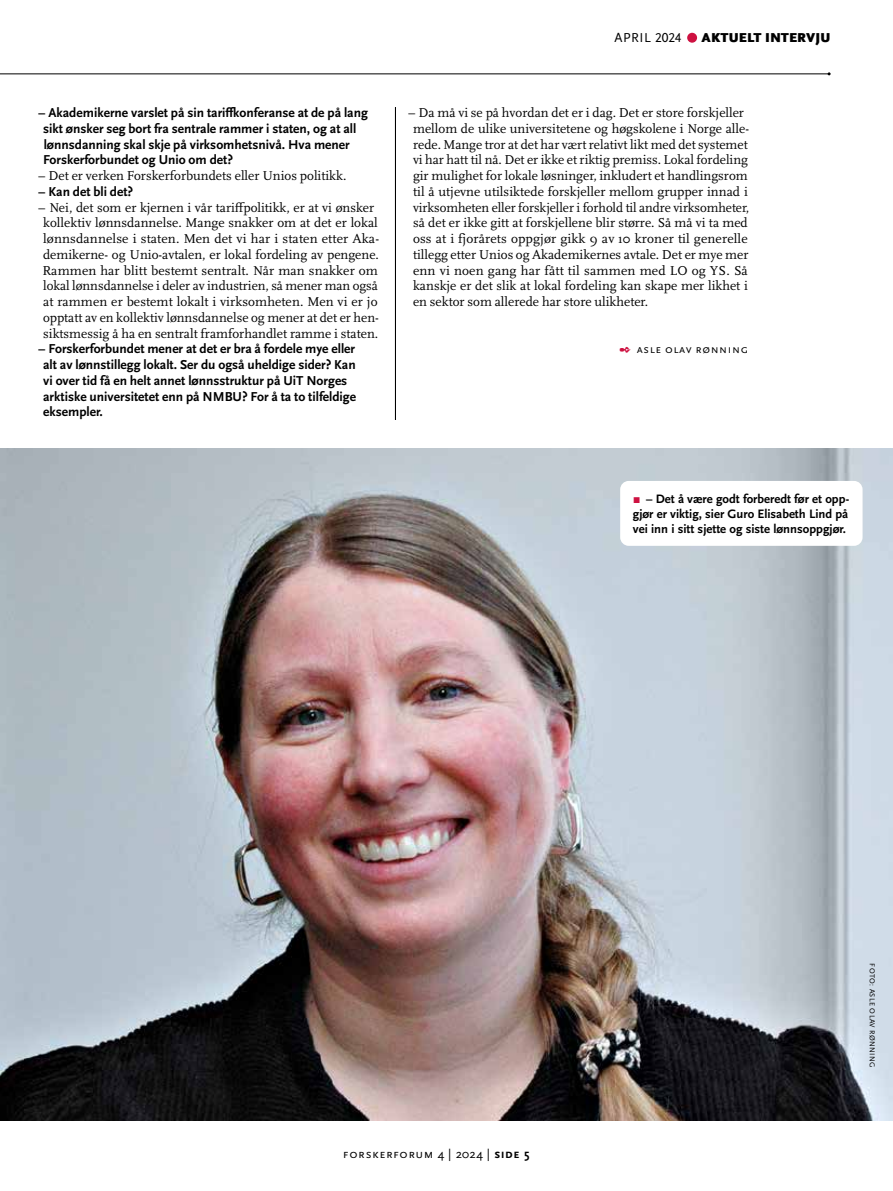
<style>
.page{position:relative;width:893px;height:1191px;background:#fff}
.page>*{position:absolute;margin:0;border:0;box-sizing:border-box;transform-origin:0 0}
.t1{font:13.5px/15.8px "Scala OT";color:#000;text-align:center}
.t2{font:700 13.5px/15.8px "Scala Sans OT";color:#000}
.t3{font:900 13.5px "Scala Sans OT";letter-spacing:.01em;color:#000}
.t4{font:13.5px "Scala Sans OT";letter-spacing:.04em;color:#000}
.t5{font:700 12.75px/15px "Scala Sans OT";color:#000;text-align:justify}
.t6{font:12.75px "Scala Sans OT";letter-spacing:.04em;color:#000}
.t7{font:12px "Scala Sans OT";letter-spacing:.05em;color:#000}
.t8{font:7.5px "Scala Sans OT";letter-spacing:.05em;color:#000}
.s1{color:#ce1141}
.s2{font-weight:400;color:#ce1141}
.s3{font-weight:700}
</style>
<div class="page">
<hr style="left:0;top:73px;width:829px;height:1px;background:#000">
<img style="left:0;top:449px;width:893px;height:671px">
<div style="left:620px;top:481px;width:242px;height:65px;background:#fff;border-radius:9px"></div>
<hr style="left:395px;top:107px;width:1px;height:313px;background:#000">
<div style="left:687px;top:33px;width:10px;height:10px;background:#ce1141;border-radius:50%"></div>
<p class="t2" style="left:43px;top:105px;width:326px;text-indent:-5px">− Akademikerne varslet på sin tariffkonferanse at de på lang sikt ønsker seg bort fra sentrale rammer i staten, og at all lønnsdanning skal skje på virksomhetsnivå. Hva mener Forskerforbundet og Unio om det?</p>
<p class="t1" style="left:38px;top:168px;width:310px">− Det er verken Forskerforbundets eller Unios politikk.</p>
<p class="t2" style="left:38px;top:184px;width:96px">− Kan det bli det?</p>
<p class="t1" style="left:38px;top:200px;width:342px">− Nei, det som er kjernen i vår tariffpolitikk, er at vi ønsker kollektiv lønnsdannelse. Mange snakker om at det er lokal lønnsdannelse i staten. Men det vi har i staten etter Aka&shy;demikerne- og Unio-avtalen, er lokal fordeling av pengene.<br>Rammen har blitt bestemt sentralt. Når man snakker om lokal lønnsdannelse i deler av industrien, så mener man også at rammen er bestemt lokalt i virksomheten. Men vi er jo opptatt av en kollektiv lønnsdannelse og mener at det er hen&shy;siktsmessig å ha en sentralt framforhandlet ramme i staten.</p>
<p class="t2" style="left:43px;top:341px;width:314px;text-indent:-5px">− Forskerforbundet mener at det er bra å fordele mye eller alt av lønnstillegg lokalt. Ser du også uheldige sider? Kan vi over tid få en helt annet lønnsstruktur på UiT Norges arktiske universitetet enn på NMBU? For å ta to tilfeldige eksempler.</p>
<p class="t4" style="left:615px;top:30px;width:68px">APRIL 2024</p>
<p class="t3" style="left:702px;top:30px;width:130px">AKTUELT INTERVJU</p>
<p class="t1" style="left:413px;top:105px;width:338px;text-align:left;text-indent:-5px">− Da må vi se på hvordan det er i dag. Det er store forskjeller mellom de ulike universitetene og høgskolene i Norge alle&shy;rede. Mange tror at det har vært relativt likt med det systemet vi har hatt til nå. Det er ikke et riktig premiss. Lokal fordeling gir mulighet for lokale løsninger, inkludert et handlingsrom til å utjevne utilsiktede forskjeller mellom grupper innad i virksomheten eller forskjeller i forhold til andre virksomheter, så det er ikke gitt at forskjellene blir større. Så må vi ta med oss at i fjorårets oppgjør gikk 9 av 10 kroner til generelle tillegg etter Unios og Akademikernes avtale. Det er mye mer enn vi noen gang har fått til sammen med LO og YS. Så kanskje er det slik at lokal fordeling kan skape mer likhet i en sektor som allerede har store ulikheter.</p>
<p class="t7" style="left:620px;top:343px;width:130px"><span class="s1">✒</span> Asle Olav Rønning</p>
<p class="t5" style="left:633px;top:491px;width:218px"><span class="s2">▪</span> − Det å være godt forberedt før et opp&shy;gjør er viktig, sier Guro Elisabeth Lind på vei inn i sitt sjette og siste lønnsoppgjør.</p>
<p class="t6" style="left:343px;top:1146px;width:189px">forskerforum 4 | 2024 | <span class="s3">side 5</span></p>
<p class="t8" style="left:876px;top:963px;width:105px;rotate:90deg">FOTO: ASLE OLAV RØNNING</p>
</div>
